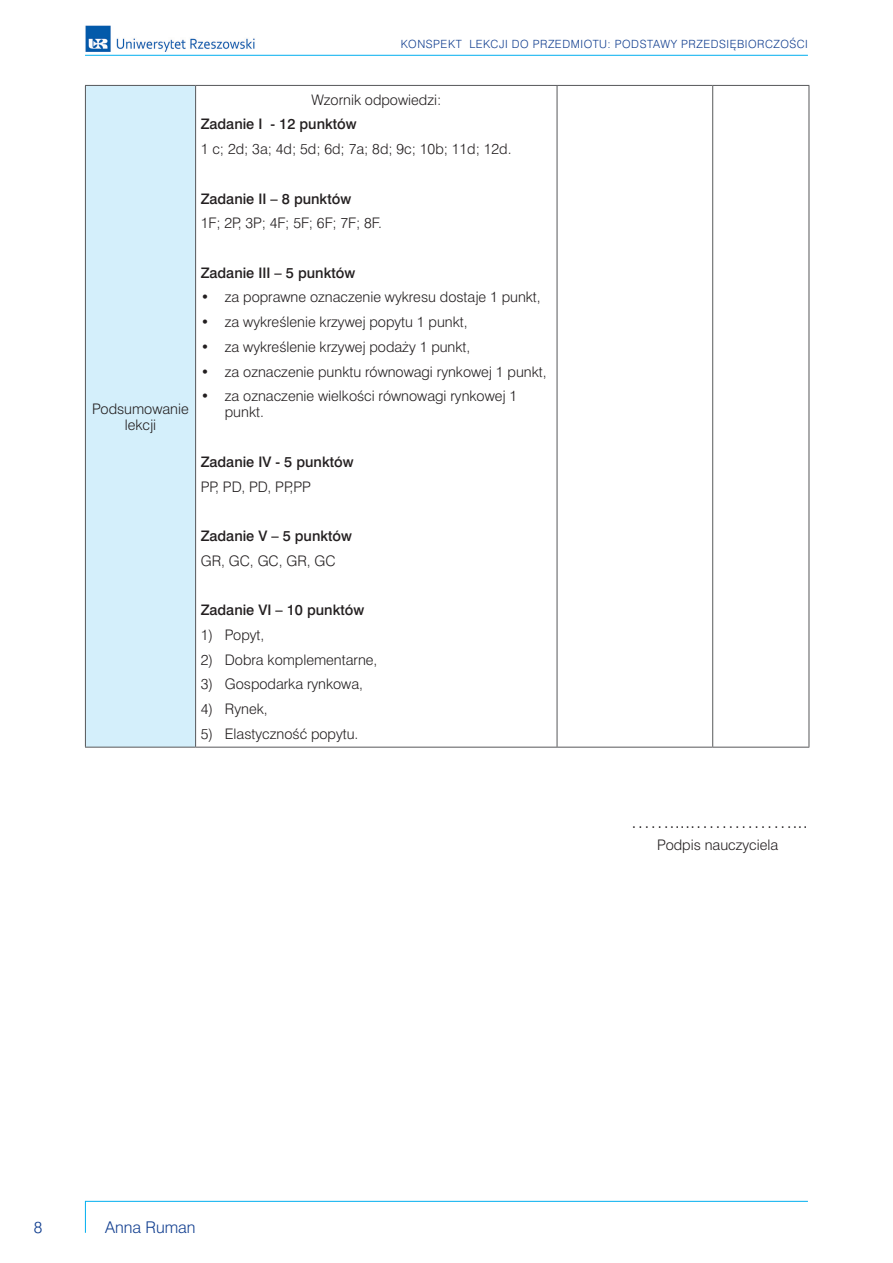
<style>
.page{position:relative;width:893px;height:1263px;background:#fff}
.page>*{position:absolute;margin:0;border:0;box-sizing:border-box;transform-origin:0 0}
.t1{font:18px "Swis 721 Lt PL";color:#231f20}
.t2{font:15px "Swis 721 Lt PL";color:#123f90}
.t3{font:13.5px/16.2px "Swis 721 Lt PL";color:#231f20;text-align:center}
.t4{font:13.5px "Swis 721 Md PL";color:#231f20}
.t5{font:10.5px "Swis 721 Lt PL";letter-spacing:.05em;color:#123f90}
</style>
<div class="page">
<img style="left:85px;top:25px;width:170px;height:26px">
<hr style="left:85px;top:1201px;width:723px;height:1px;background:#00aeef">
<hr style="left:85px;top:1201px;width:1px;height:32px;background:#00aeef">
<hr style="left:85px;top:55px;width:723px;height:1px;background:#00aeef">
<div style="left:85px;top:85px;width:111px;height:662px;background:#d4effb"></div>
<hr style="left:557px;top:86px;width:1px;height:661px;background:#57585a">
<hr style="left:712px;top:86px;width:1px;height:661px;background:#57585a">
<hr style="left:809px;top:86px;width:1px;height:661px;background:#57585a">
<hr style="left:196px;top:85px;width:361px;height:1px;background:#57585a">
<hr style="left:557px;top:85px;width:156px;height:1px;background:#57585a">
<hr style="left:713px;top:85px;width:96px;height:1px;background:#57585a">
<hr style="left:196px;top:747px;width:361px;height:1px;background:#57585a">
<hr style="left:557px;top:747px;width:156px;height:1px;background:#57585a">
<hr style="left:713px;top:747px;width:96px;height:1px;background:#57585a">
<hr style="left:85px;top:85px;width:111px;height:1px;background:#57585a">
<hr style="left:85px;top:86px;width:1px;height:661px;background:#57585a">
<hr style="left:195px;top:86px;width:1px;height:661px;background:#57585a">
<hr style="left:85px;top:747px;width:111px;height:1px;background:#57585a">
<p class="t5" style="left:401px;top:37px;width:409px">KONSPEKT LEKCJI DO PRZEDMIOTU: PODSTAWY PRZEDSIĘBIORCZOŚCI</p>
<p class="t3" style="left:92px;top:400px;width:98px">Podsumowanie lekcji</p>
<p class="t3" style="left:311px;top:91px;width:131px">Wzornik odpowiedzi:</p>
<p class="t4" style="left:201px;top:115px;width:157px">Zadanie I - 12 punktów</p>
<p class="t3" style="left:201px;top:141px;width:312px">1 c; 2d; 3a; 4d; 5d; 6d; 7a; 8d; 9c; 10b; 11d; 12d.</p>
<p class="t4" style="left:201px;top:190px;width:152px">Zadanie II – 8 punktów</p>
<p class="t3" style="left:201px;top:215px;width:183px">1F; 2P, 3P; 4F; 5F; 6F; 7F; 8F.</p>
<p class="t4" style="left:201px;top:264px;width:156px">Zadanie III – 5 punktów</p>
<p class="t3" style="left:201px;top:289px;width:341px">• za poprawne oznaczenie wykresu dostaje 1 punkt,</p>
<p class="t3" style="left:201px;top:314px;width:268px">• za wykreślenie krzywej popytu 1 punkt,</p>
<p class="t3" style="left:201px;top:338px;width:271px">• za wykreślenie krzywej podaży 1 punkt,</p>
<p class="t3" style="left:201px;top:363px;width:347px">• za oznaczenie punktu równowagi rynkowej 1 punkt,</p>
<p class="t3" style="left:225px;top:388px;width:294px;text-align:left;text-indent:-24px">• za oznaczenie wielkości równowagi rynkowej 1 punkt.</p>
<p class="t4" style="left:201px;top:453px;width:154px">Zadanie IV - 5 punktów</p>
<p class="t3" style="left:201px;top:478px;width:112px">PP, PD, PD, PP,PP</p>
<p class="t4" style="left:201px;top:527px;width:153px">Zadanie V – 5 punktów</p>
<p class="t3" style="left:201px;top:552px;width:136px">GR, GC, GC, GR, GC</p>
<p class="t4" style="left:201px;top:601px;width:165px">Zadanie VI – 10 punktów</p>
<p class="t3" style="left:201px;top:626px;width:65px">1) Popyt,</p>
<p class="t3" style="left:201px;top:651px;width:178px">2) Dobra komplementarne,</p>
<p class="t3" style="left:201px;top:676px;width:164px">3) Gospodarka rynkowa,</p>
<p class="t3" style="left:201px;top:700px;width:68px">4) Rynek,</p>
<p class="t3" style="left:201px;top:725px;width:159px">5) Elastyczność popytu.</p>
<h1 class="t1" style="left:631px;top:809px;width:179px">…….....……………...</h1>
<p class="t3" style="left:657px;top:836px;width:122px">Podpis nauczyciela</p>
<p class="t2" style="left:34px;top:1217px;width:10px">8</p>
<p class="t2" style="left:105px;top:1217px;width:92px">Anna Ruman</p>
</div>
